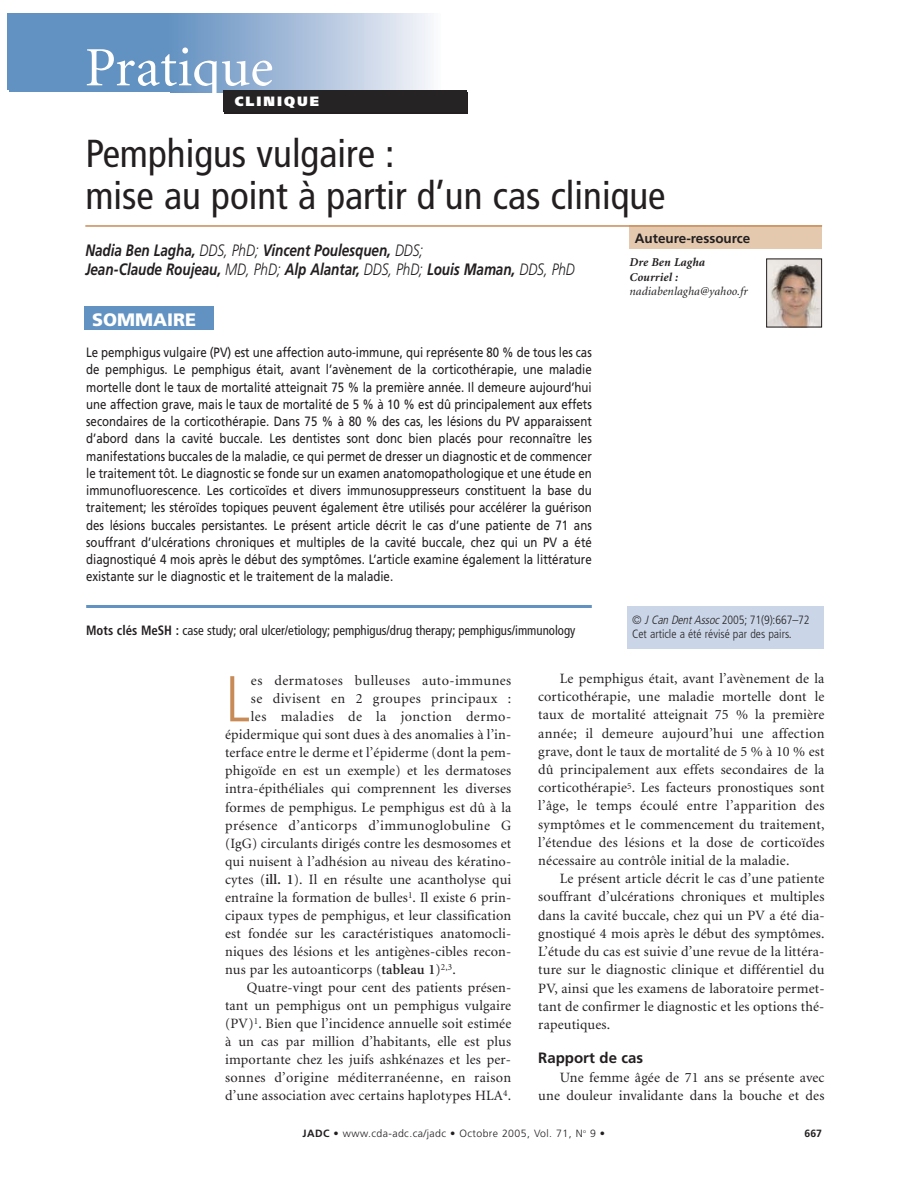
<style>
.page{position:relative;width:918px;height:1188px;background:#fff}
.page>*{position:absolute;margin:0;border:0;box-sizing:border-box;transform-origin:0 0}
.t1{font:300 condensed 64.65px "Frutiger";color:#c88b58}
.t2{font:55.5px "Minion";color:#fff}
.t3{font:condensed 39px/42px "Frutiger";color:#231f20}
.t4{font:900 18px "Frutiger";color:#fff}
.t5{font:italic 700 16.5px/19.5px "Frutiger";letter-spacing:-.005em;color:#231f20;scale:.82 1}
.t6{font:700 15px "Frutiger";color:#231f20}
.t7{font:14.25px/18.1px "Minion";letter-spacing:.01em;color:#231f20;text-align:justify}
.t8{font:14.25px "Minion";letter-spacing:.03em;color:#231f20}
.t9{font:13.5px/17.2px "Frutiger";color:#231f20;text-align:justify;scale:.85 1}
.t10{font:condensed 13.5px "Frutiger";color:#231f20;scale:.95 1}
.t11{font:700 13.5px "Frutiger";color:#231f20}
.t12{font:900 13.5px "Frutiger";letter-spacing:.15em;color:#fff}
.t13{font:300 condensed 12px/14.4px "Frutiger";color:#262324}
.t14{font:italic 12px "Minion";letter-spacing:.01em;color:#231f20}
.t15{font:italic 700 12px/15.6px "Minion";letter-spacing:.01em;color:#231f20}
.t16{font:300 10.5px "Frutiger";letter-spacing:.04em;color:#231f20}
.t17{font:700 10.5px "Frutiger";color:#231f20}
.s1{font-weight:300}
.s2{font-weight:700}
.s3{font-style:italic}
.s4{font-weight:600}
</style>
<div class="page">
<img style="left:768px;top:261px;width:52px;height:64px">
<div style="left:766px;top:259px;width:56px;height:68px;border:1px solid #231f20"></div>
<div style="left:629px;top:225px;width:193px;height:24px;background:#e4c9af"></div>
<hr style="left:85px;top:225px;width:737px;height:2px;background:#c88b58">
<div style="left:85px;top:307px;width:129px;height:23px;background:#6292c1"></div>
<hr style="left:86px;top:605px;width:506px;height:3px;background:#6292c1">
<div style="left:628px;top:606px;width:196px;height:43px;background:#cad6e8"></div>
<div style="left:224px;top:92px;width:244px;height:22px;background:#231f20"></div>
<div style="left:8px;top:14px;width:400px;height:76px;background:#6292c1"></div>
<div style="left:169px;top:14px;width:270px;height:76px;background:linear-gradient(to right,#618fc0,#f6f5f9)"></div>
<div style="left:223px;top:90px;width:244px;height:22px;background:#262324"></div>
<h2 class="t2" style="left:85px;top:46px;width:190px">Pratique</h2>
<p class="t12" style="left:235px;top:96px;width:86px">CLINIQUE</p>
<p class="t12" style="left:236px;top:98px;width:86px">CLINIQUE</p>
<h3 class="t3" style="left:85px;top:136px;width:582px">Pemphigus vulgaire :<br>mise au point à partir d’un cas clinique</h3>
<p class="t5" style="left:85px;top:241px;width:599px">Nadia Ben Lagha, <span class="s1">DDS, PhD;</span> Vincent Poulesquen, <span class="s1">DDS;<br></span>Jean-Claude Roujeau, <span class="s1">MD, PhD;</span> Alp Alantar, <span class="s1">DDS, PhD;</span> Louis Maman, <span class="s1">DDS, PhD</span></p>
<p class="t4" style="left:92px;top:312px;width:106px">SOMMAIRE</p>
<p class="t9" style="left:86px;top:345px;width:596px">Le pemphigus vulgaire (PV) est une affection auto-immune, qui représente 80 % de tous les cas de pemphigus. Le pemphigus était, avant l’avènement de la corticothérapie, une maladie mortelle dont le taux de mortalité atteignait 75 % la première année. Il demeure aujourd’hui une affection grave, mais le taux de mortalité de 5 % à 10 % est dû principalement aux effets secondaires de la corticothérapie. Dans 75 % à 80 % des cas, les lésions du PV apparaissent d’abord dans la cavité buccale. Les dentistes sont donc bien placés pour reconnaître les manifestations buccales de la maladie, ce qui permet de dresser un diagnostic et de commencer le traitement tôt. Le diagnostic se fonde sur un examen anatomopathologique et une étude en immunofluorescence. Les corticoïdes et divers immunosuppresseurs constituent la base du traitement; les stéroïdes topiques peuvent également être utilisés pour accélérer la guérison des lésions buccales persistantes. Le présent article décrit le cas d’une patiente de 71 ans souffrant d’ulcérations chroniques et multiples de la cavité buccale, chez qui un PV a été diagnostiqué 4 mois après le début des symptômes. L’article examine également la littérature existante sur le diagnostic et le traitement de la maladie.</p>
<p class="t11" style="left:635px;top:233px;width:117px">Auteure-ressource</p>
<p class="t15" style="left:629px;top:255px;width:77px">Dre Ben Lagha<br>Courriel :</p>
<p class="t14" style="left:629px;top:286px;width:120px">nadiabenlagha@yahoo.fr</p>
<p class="t10" style="left:86px;top:625px;width:517px"><span class="s2">Mots clés MeSH :</span> case study; oral ulcer/etiology; pemphigus/drug therapy; pemphigus/immunology</p>
<p class="t13" style="left:632px;top:614px;width:179px">© <span class="s3">JCan DentAssoc</span>2005; 71(9):667–72<br>Cet article a été révisé par des pairs.</p>
<h1 class="t1" style="left:225px;top:673px;width:27px">L</h1>
<p class="t8" style="left:251px;top:675px;width:262px">es dermatoses bulleuses auto-immunes</p>
<p class="t8" style="left:251px;top:693px;width:262px">se divisent en 2 groupes principaux :</p>
<p class="t8" style="left:251px;top:711px;width:262px">les maladies de la jonction dermo-</p>
<p class="t7" style="left:225px;top:727px;width:288px">épidermique qui sont dues à des anomalies à l’in-</p>
<p class="t7" style="left:225px;top:745px;width:288px">terface entre le derme et l’épiderme (dont la pem-</p>
<p class="t7" style="left:225px;top:763px;width:288px">phigoïde en est un exemple) et les dermatoses</p>
<p class="t7" style="left:225px;top:781px;width:288px">intra-épithéliales qui comprennent les diverses</p>
<p class="t7" style="left:225px;top:799px;width:288px">formes de pemphigus. Le pemphigus est dû à la</p>
<p class="t8" style="left:225px;top:819px;width:288px">présence d’anticorps d’immunoglobuline G</p>
<p class="t7" style="left:225px;top:835px;width:288px">(IgG) circulants dirigés contre les desmosomes et</p>
<p class="t7" style="left:225px;top:853px;width:288px">qui nuisent à l’adhésion au niveau des kératino-</p>
<p class="t7" style="left:225px;top:871px;width:288px">cytes (<span class="s4">ill. 1</span>). Il en résulte une acantholyse qui</p>
<p class="t7" style="left:225px;top:889px;width:288px">entraîne la formation de bulles<sup>1</sup>. Il existe 6 prin-</p>
<p class="t7" style="left:225px;top:907px;width:288px">cipaux types de pemphigus, et leur classification</p>
<p class="t7" style="left:225px;top:925px;width:288px">est fondée sur les caractéristiques anatomocli-</p>
<p class="t7" style="left:225px;top:943px;width:288px">niques des lésions et les antigènes-cibles recon-</p>
<p class="t7" style="left:225px;top:961px;width:232px">nus par les autoanticorps (<span class="s4">tableau 1</span>)<sup>2,3</sup>.</p>
<p class="t7" style="left:247px;top:979px;width:266px">Quatre-vingt pour cent des patients présen-</p>
<p class="t7" style="left:225px;top:997px;width:288px">tant un pemphigus ont un pemphigus vulgaire</p>
<p class="t7" style="left:225px;top:1015px;width:288px">(PV)<sup>1</sup>. Bien que l’incidence annuelle soit estimée</p>
<p class="t7" style="left:225px;top:1033px;width:288px">à un cas par million d’habitants, elle est plus</p>
<p class="t7" style="left:225px;top:1051px;width:288px">importante chez les juifs ashkénazes et les per-</p>
<p class="t7" style="left:225px;top:1069px;width:288px">sonnes d’origine méditerranéenne, en raison</p>
<p class="t7" style="left:225px;top:1087px;width:288px">d’une association avec certains haplotypes HLA<sup>4</sup>.</p>
<p class="t7" style="left:538px;top:670px;width:288px;text-indent:22px">Le pemphigus était, avant l’avènement de la corticothérapie, une maladie mortelle dont le taux de mortalité atteignait 75 % la première année; il demeure aujourd’hui une affection grave, dont le taux de mortalité de 5 % à 10 % est dû principalement aux effets secondaires de la corticothérapie<sup>5</sup>. Les facteurs pronostiques sont l’âge, le temps écoulé entre l’apparition des symptômes et le commencement du traitement, l’étendue des lésions et la dose de corticoïdes nécessaire au contrôle initial de la maladie.</p>
<p class="t7" style="left:538px;top:871px;width:288px;text-indent:22px">Le présent article décrit le cas d’une patiente souffrant d’ulcérations chroniques et multiples dans la cavité buccale, chez qui un PV a été dia&shy;gnostiqué 4 mois après le début des symptômes.<br>L’étude du cas est suivie d’une revue de la littéra&shy;ture sur le diagnostic clinique et différentiel du PV, ainsi que les examens de laboratoire permet&shy;tant de confirmer le diagnostic et les options thé&shy;rapeutiques.</p>
<p class="t6" style="left:538px;top:1052px;width:106px">Rapport de cas</p>
<p class="t7" style="left:538px;top:1069px;width:288px;text-align:right">Une femme âgée de 71 ans se présente avec une douleur invalidante dans la bouche et des</p>
<p class="t16" style="left:303px;top:1129px;width:304px"><span class="s2">JADC •</span> www.cda-adc.ca/jadc • Octobre 2005, Vol. 71, N<sup>o</sup> 9 •</p>
<p class="t17" style="left:805px;top:1129px;width:19px">667</p>
</div>
